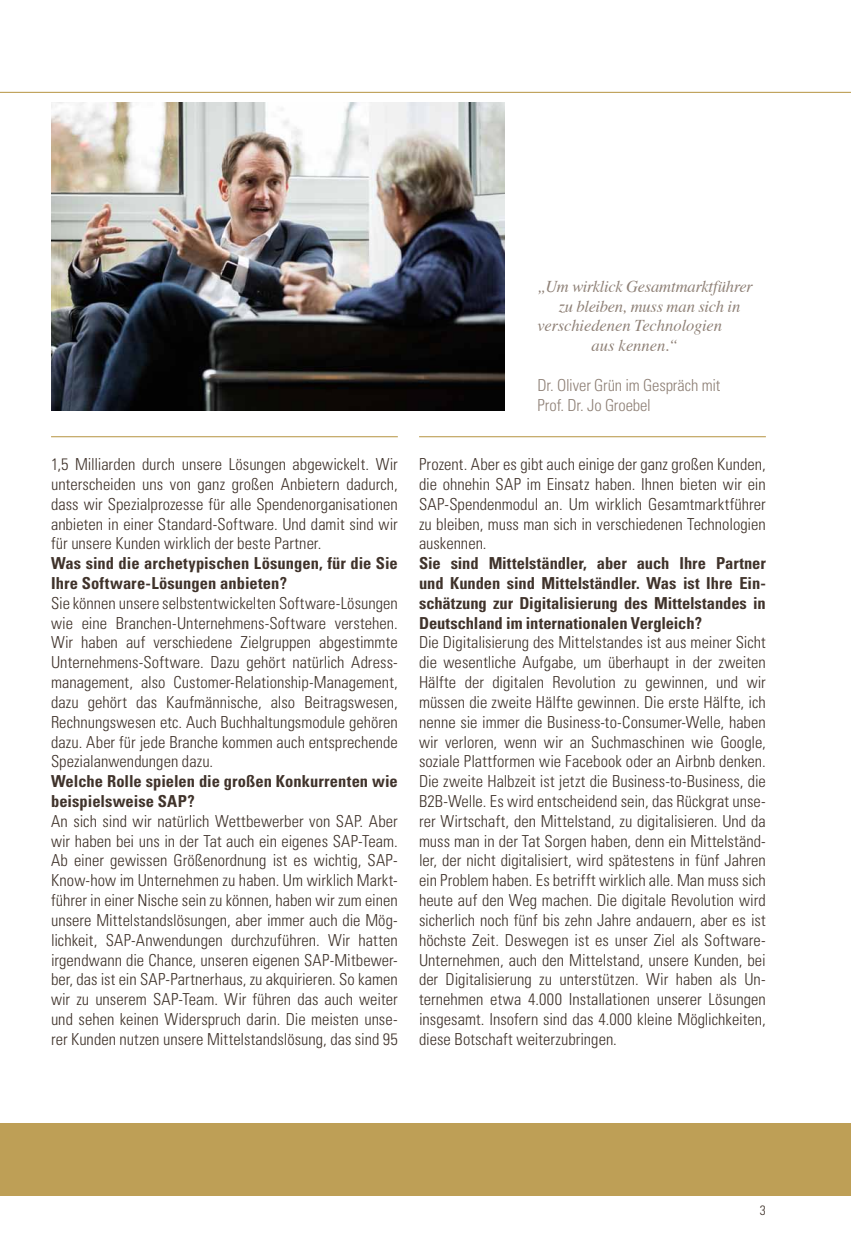
<style>
.page{position:relative;width:851px;height:1234px;background:#fff}
.page>*{position:absolute;margin:0;border:0;box-sizing:border-box;transform-origin:0 0}
.t1{font:300 condensed 16.5px/19.8px "Univers";color:#40332b;text-align:justify}
.t2{font:700 condensed 16.5px/19.8px "Univers";color:#40332b}
.t3{font:italic 16.5px "Times";letter-spacing:-.01em;color:#8f8177}
.t4{font:300 condensed 16.5px/19.8px "Univers";letter-spacing:-.01em;color:#8f8177}
.t5{font:300 condensed 13.5px "Univers";color:#40332b}
</style>
<div class="page">
<hr style="left:0;top:92px;width:850px;height:1px;background:#be9f56">
<hr style="left:51px;top:436px;width:347px;height:1px;background:#be9f56">
<hr style="left:419px;top:436px;width:346px;height:1px;background:#be9f56">
<div style="left:0;top:1123px;width:850px;height:72px;background:#be9f56"></div>
<img style="left:51px;top:102px;width:453px;height:308px">
<p class="t1" style="left:51px;top:455px;width:348px">1,5 Milliarden durch unsere Lösungen abgewickelt. Wir unterscheiden uns von ganz großen Anbietern dadurch, dass wir Spezialprozesse für alle Spendenorganisationen anbieten in einer Standard-Software. Und damit sind wir für unsere Kunden wirklich der beste Partner.</p>
<p class="t2" style="left:51px;top:555px;width:348px">Was sind die archetypischen Lösungen, für die Sie<br>Ihre Software-Lösungen anbieten?</p>
<p class="t1" style="left:51px;top:594px;width:348px">Sie können unsere selbstentwickelten Software-Lösungen wie eine Branchen-Unternehmens-Software verstehen.<br>Wir haben auf verschiedene Zielgruppen abgestimmte Unternehmens-Software. Dazu gehört natürlich Adress&shy;management, also Customer-Relationship-Management, dazu gehört das Kaufmännische, also Beitragswesen, Rechnungswesen etc. Auch Buchhaltungsmodule gehören dazu. Aber für jede Branche kommen auch entsprechende Spezialanwendungen dazu.</p>
<p class="t2" style="left:51px;top:772px;width:348px">Welche Rolle spielen die großen Konkurrenten wie beispielsweise SAP?</p>
<p class="t1" style="left:51px;top:812px;width:348px">An sich sind wir natürlich Wettbewerber von SAP. Aber wir haben bei uns in der Tat auch ein eigenes SAP-Team.<br>Ab einer gewissen Größenordnung ist es wichtig, SAP-Know-how im Unternehmen zu haben. Um wirklich Markt&shy;führer in einer Nische sein zu können, haben wir zum einen unsere Mittelstandslösungen, aber immer auch die Mög&shy;lichkeit, SAP-Anwendungen durchzuführen. Wir hatten irgendwann die Chance, unseren eigenen SAP-Mitbewer&shy;ber, das ist ein SAP-Partnerhaus, zu akquirieren. So kamen wir zu unserem SAP-Team. Wir führen das auch weiter und sehen keinen Widerspruch darin. Die meisten unse&shy;rer Kunden nutzen unsere Mittelstandslösung, das sind 95</p>
<p class="t3" style="left:537px;top:280px;width:217px">„Um wirklick Gesamtmarktführer</p>
<p class="t3" style="left:558px;top:300px;width:183px">zu bleiben, muss man sich in</p>
<p class="t3" style="left:537px;top:320px;width:186px">verschiedenen Technologien</p>
<p class="t3" style="left:591px;top:340px;width:87px">aus kennen.“</p>
<p class="t4" style="left:537px;top:376px;width:184px">Dr. Oliver Grün im Gespräch mit<br>Prof. Dr. Jo Groebel</p>
<p class="t1" style="left:419px;top:455px;width:348px">Prozent. Aber es gibt auch einige der ganz großen Kunden, die ohnehin SAP im Einsatz haben. Ihnen bieten wir ein SAP-Spendenmodul an. Um wirklich Gesamtmarktführer zu bleiben, muss man sich in verschiedenen Technologien auskennen.</p>
<p class="t2" style="left:419px;top:555px;width:348px;text-align:justify">Sie sind Mittelständler, aber auch Ihre Partner und Kunden sind Mittelständler. Was ist Ihre Ein&shy;schätzung zur Digitalisierung des Mittelstandes in Deutschland im internationalen Vergleich?</p>
<p class="t1" style="left:419px;top:634px;width:348px">Die Digitalisierung des Mittelstandes ist aus meiner Sicht die wesentliche Aufgabe, um überhaupt in der zweiten Hälfte der digitalen Revolution zu gewinnen, und wir müssen die zweite Hälfte gewinnen. Die erste Hälfte, ich nenne sie immer die Business-to-Consumer-Welle, haben wir verloren, wenn wir an Suchmaschinen wie Google, soziale Plattformen wie Facebook oder an Airbnb denken.<br>Die zweite Halbzeit ist jetzt die Business-to-Business, die B2B-Welle. Es wird entscheidend sein, das Rückgrat unse&shy;rer Wirtschaft, den Mittelstand, zu digitalisieren. Und da muss man in der Tat Sorgen haben, denn ein Mittelständ&shy;ler, der nicht digitalisiert, wird spätestens in fünf Jahren ein Problem haben. Es betrifft wirklich alle. Man muss sich heute auf den Weg machen. Die digitale Revolution wird sicherlich noch fünf bis zehn Jahre andauern, aber es ist höchste Zeit. Deswegen ist es unser Ziel als Software-Unternehmen, auch den Mittelstand, unsere Kunden, bei der Digitalisierung zu unterstützen. Wir haben als Un&shy;ternehmen etwa 4.000 Installationen unserer Lösungen insgesamt. Insofern sind das 4.000 kleine Möglichkeiten, diese Botschaft weiterzubringen.</p>
<p class="t5" style="left:759px;top:1204px;width:7px">3</p>
</div>
